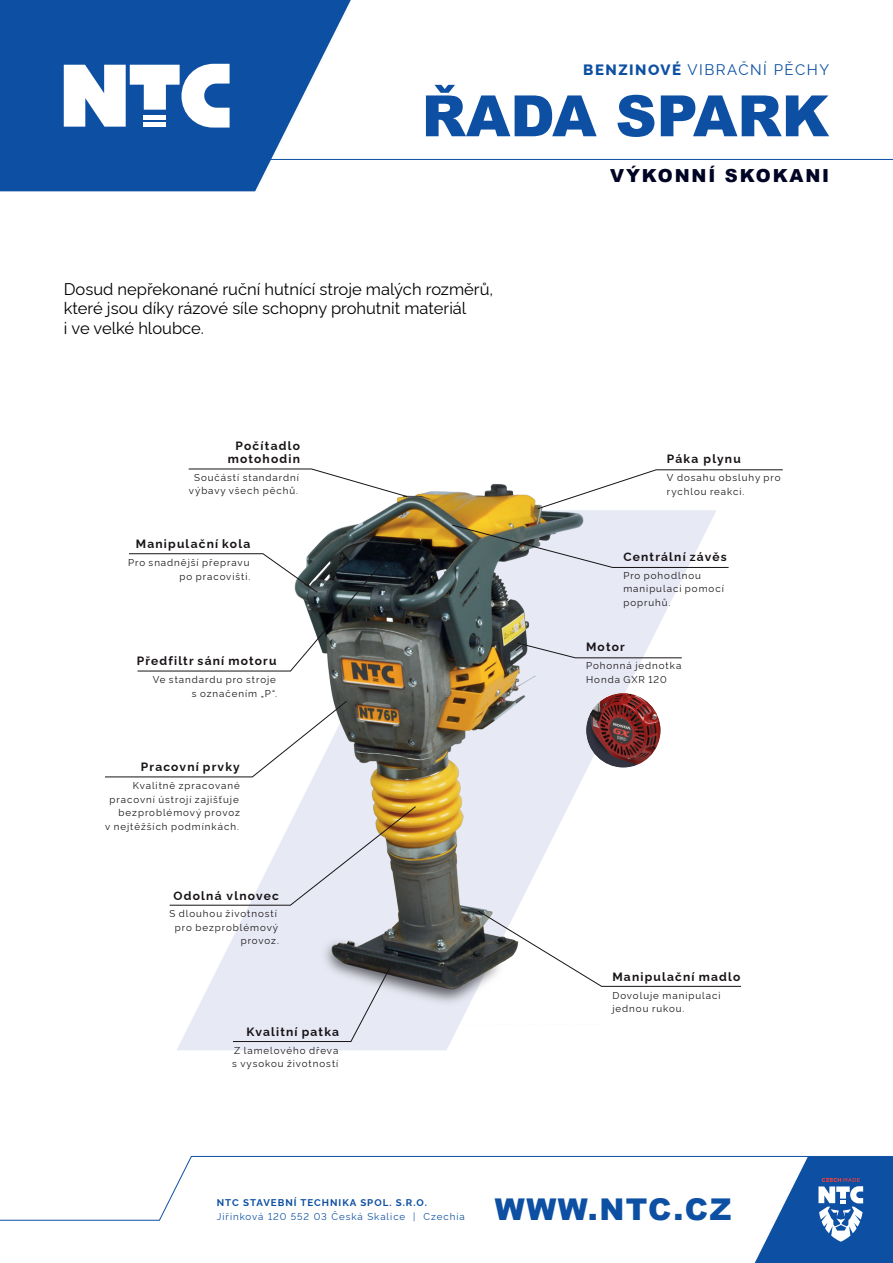
<style>
.page{position:relative;width:893px;height:1263px;background:#fff}
.page>*{position:absolute;margin:0;border:0;box-sizing:border-box;transform-origin:0 0}
.t1{font:900 57px "Arial";color:#0d50a3}
.t2{font:900 30px "Arial";letter-spacing:.05em;color:#0d50a3}
.t3{font:900 18px "Arial";letter-spacing:.1em;color:#000424}
.t4{font:16.5px/19.8px "Rawline";color:#000001}
.t5{font:15px "Rawline";letter-spacing:.1em;color:#0d50a3}
.t6{font:700 12px/13.5px "Rawline";letter-spacing:.1em;color:#181317;text-align:right}
.t7{font:9.75px/13.5px "Rawline";letter-spacing:.1em;color:#181317}
.t8{font:9.75px "Rawline";letter-spacing:.1em;color:#0d50a3}
.t9{font:700 9.75px "Rawline";letter-spacing:.1em;color:#0d50a3}
.s1{font-weight:800}
</style>
<div class="page">
<svg style="left:0;top:1156px;width:893px;height:65px"></svg>
<svg style="left:744px;top:1157px;width:149px;height:106px"></svg>
<div style="left:177px;top:1025px;width:282px;height:25px;background:#e7e9f4"></div>
<svg style="left:0;top:0;width:351px;height:191px;fill:#0d50a3"></svg>
<svg style="left:64px;top:64px;width:166px;height:64px"></svg>
<hr style="left:255px;top:159px;width:638px;height:1px;background:#0d50a3">
<img style="left:145px;top:468px;width:571px;height:557px">
<svg style="left:478px;top:910px;width:263px;height:77px"></svg>
<svg style="left:188px;top:469px;width:220px;height:28px"></svg>
<svg style="left:169px;top:806px;width:247px;height:99px"></svg>
<svg style="left:105px;top:701px;width:242px;height:76px"></svg>
<svg style="left:129px;top:553px;width:256px;height:118px"></svg>
<svg style="left:538px;top:469px;width:245px;height:40px"></svg>
<svg style="left:452px;top:525px;width:277px;height:43px;background:#bdc0c0"></svg>
<svg style="left:517px;top:642px;width:165px;height:16px"></svg>
<svg style="left:233px;top:967px;width:158px;height:75px;background:#dee0ea"></svg>
<img style="left:586px;top:693px;width:75px;height:74px;border-radius:50%">
<h3 class="t5" style="left:583px;top:63px;width:247px"><span class="s1">BENZINOVÉ</span> VIBRAČNÍ PĚCHY</h3>
<h1 class="t1" style="left:422px;top:95px;width:409px">ŘADA SPARK</h1>
<h3 class="t4" style="left:64px;top:280px;width:431px">Dosud nepřekonané ruční hutnící stroje malých rozměrů, které jsou díky rázové síle schopny prohutnit materiál<br>i ve velké hloubce.</h3>
<p class="t6" style="left:228px;top:439px;width:74px">Počítadlo motohodin</p>
<p class="t7" style="left:189px;top:471px;width:112px;text-align:center">Součástí standardní výbavy všech pěchů.</p>
<p class="t6" style="left:136px;top:538px;width:116px">Manipulační kola</p>
<p class="t7" style="left:128px;top:556px;width:124px;text-align:right">Pro snadnější přepravu po pracovišti.</p>
<p class="t6" style="left:137px;top:655px;width:141px">Předfiltr sání motoru</p>
<p class="t7" style="left:153px;top:673px;width:126px;text-align:right">Ve standardu pro stroje s označením „P“.</p>
<p class="t6" style="left:141px;top:761px;width:101px">Pracovní prvky</p>
<p class="t7" style="left:105px;top:779px;width:136px;text-align:right">Kvalitně zpracované pracovní ústrojí zajišťuje bezproblémový provoz<br>v nejtěžších podmínkách.</p>
<p class="t6" style="left:174px;top:889px;width:107px">Odolná vlnovec</p>
<p class="t7" style="left:169px;top:908px;width:111px;text-align:right">S dlouhou životností pro bezproblémový provoz.</p>
<p class="t6" style="left:247px;top:1026px;width:94px">Kvalitní patka</p>
<p class="t7" style="left:232px;top:1044px;width:108px">Z lamelového dřeva s vysokou životností</p>
<h3 class="t3" style="left:610px;top:169px;width:220px">VÝKONNÍ SKOKANI</h3>
<p class="t6" style="left:667px;top:453px;width:75px">Páka plynu</p>
<p class="t7" style="left:667px;top:471px;width:115px">V dosahu obsluhy pro rychlou reakci.</p>
<p class="t6" style="left:623px;top:551px;width:105px">Centrální závěs</p>
<p class="t7" style="left:623px;top:569px;width:102px">Pro pohodlnou manipulaci pomocí popruhů.</p>
<p class="t6" style="left:586px;top:641px;width:40px">Motor</p>
<p class="t7" style="left:586px;top:660px;width:97px">Pohonná jednotka<br>Honda GXR 120</p>
<p class="t6" style="left:612px;top:971px;width:130px">Manipulační madlo</p>
<p class="t7" style="left:612px;top:989px;width:110px">Dovoluje manipulaci jednou rukou.</p>
<p class="t9" style="left:217px;top:1198px;width:212px">NTC STAVEBNÍ TECHNIKA SPOL. S.R.O.</p>
<p class="t8" style="left:217px;top:1212px;width:249px">Jiřinková 120 552 03 Česká Skalice | Czechia</p>
<h2 class="t2" style="left:495px;top:1199px;width:238px">WWW.NTC.CZ</h2>
</div>
